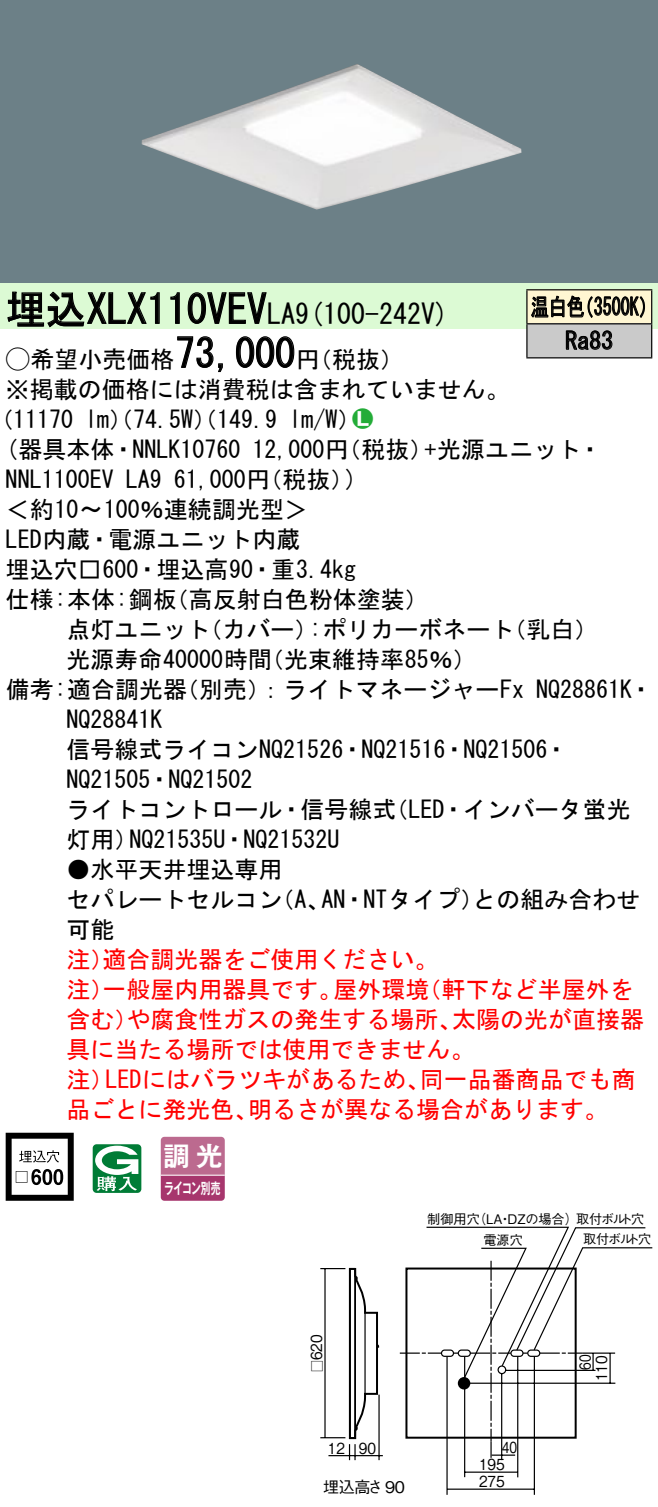
<style>
.page{position:relative;width:658px;height:1507px;background:#fff}
.page>*{position:absolute;margin:0;border:0;box-sizing:border-box;transform-origin:0 0}
.t1{font:40px "MS Gothic";color:#000}
.t2{font:28px "MS Gothic";color:#000}
.t3{font:26.4px "Gothic MB101 Pro De Bold 90 pv RKSJ H";color:#fff}
.t4{font:24px/30px "MS Gothic";color:#000}
.t5{font:24px "MS Gothic";color:#f00}
.t6{font:24px/34px "MS Gothic";color:#000;scale:.75 1}
.t7{font:24px "Ford Classification 1";color:#23ac38}
.t8{font:16px "Gothic BBB Pro Medium 90 pv RKSJ H";letter-spacing:-.02em;color:#000}
.t9{font:15.2px "Gothic BBB Pro Medium 90 pv RKSJ H";color:#000;scale:.9 1}
.t10{font:15.2px "Gothic MB101 Pro De Bold 90 pv RKSJ H";letter-spacing:-.05em;color:#fff;scale:.65 1}
.t11{font:15.2px "Gothic BBB Pro Medium 90 pv RKSJ H";color:#000;scale:.8 1}
.t12{font:13.2px "Gothic BBB Pro Medium 90 pv RKSJ H";letter-spacing:-.02em;color:#000}
.t13{font:13.2px "Gothic BBB Pro Medium 90 pv RKSJ H";letter-spacing:-.02em;color:#000;scale:.9 1}
.s1{font-size:28px}
.s2{font-family:"Ford Classification 1"}
.s3{color:#fff}
</style>
<div class="page">
<div style="left:0;top:0;width:658px;height:283px;background:#6c8087"></div>
<img style="left:142px;top:64px;width:379px;height:146px">
<div style="left:0;top:283px;width:658px;height:46px;background:#dcfad4"></div>
<svg style="left:7px;top:291px;width:153px;height:37px"></svg>
<svg style="left:170px;top:292px;width:10px;height:32px"></svg>
<svg style="left:187px;top:292px;width:80px;height:32px"></svg>
<svg style="left:177px;top:336px;width:46px;height:37px"></svg>
<svg style="left:236px;top:336px;width:59px;height:32px"></svg>
<svg style="left:6px;top:1132px;width:68px;height:69px"></svg>
<svg style="left:42px;top:1169px;width:10px;height:16px"></svg>
<svg style="left:53px;top:1169px;width:10px;height:16px"></svg>
<svg style="left:93px;top:1144px;width:48px;height:49px"></svg>
<svg style="left:160px;top:1136px;width:65px;height:65px"></svg>
<hr style="left:161px;top:1174px;width:64px;height:2px;background:#fff">
<div style="left:527px;top:290px;width:124px;height:34px;background:#fff6d2"></div>
<div style="left:527px;top:324px;width:124px;height:34px;background:#cacaca"></div>
<hr style="left:526px;top:289px;width:126px;height:1px;background:#000">
<hr style="left:526px;top:290px;width:1px;height:33px;background:#000">
<hr style="left:651px;top:290px;width:1px;height:33px;background:#000">
<hr style="left:526px;top:323px;width:126px;height:1px;background:#000">
<hr style="left:526px;top:324px;width:1px;height:33px;background:#000">
<hr style="left:651px;top:324px;width:1px;height:33px;background:#000">
<hr style="left:526px;top:357px;width:126px;height:1px;background:#000">
<svg style="left:531px;top:295px;width:114px;height:23px"></svg>
<svg style="left:565px;top:330px;width:47px;height:20px"></svg>
<hr style="left:328px;top:1455px;width:55px;height:1px;background:#000">
<hr style="left:446px;top:1356px;width:1px;height:138px;background:#000">
<hr style="left:464px;top:1356px;width:1px;height:121px;background:#000">
<hr style="left:501px;top:1373px;width:1px;height:87px;background:#000">
<hr style="left:533px;top:1356px;width:2px;height:138px;background:#000">
<hr style="left:517px;top:1356px;width:1px;height:121px;background:#000">
<hr style="left:464px;top:1471px;width:53px;height:2px;background:#000">
<hr style="left:447px;top:1488px;width:87px;height:2px;background:#000">
<svg style="left:400px;top:1226px;width:252px;height:231px"></svg>
<div style="left:405px;top:1267px;width:171px;height:171px;border:2px solid #000"></div>
<svg style="left:320px;top:1267px;width:60px;height:193px"></svg>
<div style="left:458px;top:1377px;width:12px;height:12px;background:#000;border-radius:50%"></div>
<div style="left:457px;top:1349px;width:14px;height:8px;border:1px solid #000;border-radius:3px"></div>
<div style="left:441px;top:1349px;width:13px;height:8px;border:1px solid #000;border-radius:3px"></div>
<div style="left:510px;top:1349px;width:13px;height:8px;border:1px solid #000;border-radius:3px"></div>
<div style="left:527px;top:1349px;width:13px;height:8px;border:1px solid #000;border-radius:3px"></div>
<h1 class="t1" style="left:6px;top:289px;width:291px">埋込XLX110VEV<span class="s1">LA</span></h1>
<p class="t2" style="left:295px;top:299px;width:155px">(9 100-242 (V</p>
<h1 class="t1" style="left:175px;top:333px;width:121px">73,000</h1>
<p class="t4" style="left:6px;top:344px;width:505px"><span class="s2">A</span>希望小売価格<br>※掲載の価格には消費税は含まれていません。</p>
<p class="t7" style="left:352px;top:406px;width:22px">2<span class="s3">7</span></p>
<p class="t4" style="left:296px;top:344px;width:109px">（円税抜(</p>
<p class="t4" style="left:289px;top:404px;width:73px">l m (W/</p>
<p class="t4" style="left:-11px;top:404px;width:85px">（11170</p>
<p class="t4" style="left:85px;top:404px;width:193px">lm）（74.5 ）（W 149.9</p>
<p class="t6" style="left:565px;top:290px;width:65px;text-indent:-34px">温白色<br>Ra83</p>
<p class="t6" style="left:575px;top:290px;width:109px">（3500 (K</p>
<p class="t4" style="left:6px;top:434px;width:236px">(器具本体・NNLK10760</p>
<p class="t4" style="left:252px;top:434px;width:182px">12,000 （円税抜）</p>
<p class="t4" style="left:424px;top:434px;width:179px">+光源ユニット・</p>
<p class="t4" style="left:174px;top:464px;width:182px">61,000 （円税抜(</p>
<p class="t4" style="left:345px;top:464px;width:13px">(</p>
<p class="t4" style="left:6px;top:464px;width:109px">NNL1100EV</p>
<p class="t4" style="left:6px;top:494px;width:304px">＜約10〜100％連続調光型&lt;</p>
<p class="t4" style="left:6px;top:524px;width:296px">LED内蔵・電源ユニット内蔵</p>
<p class="t4" style="left:6px;top:554px;width:352px">埋込穴□600・埋込高90・重3.4kg</p>
<p class="t4" style="left:165px;top:584px;width:266px">（高反射白色粉体塗装(</p>
<p class="t4" style="left:126px;top:464px;width:37px">LA9</p>
<p class="t4" style="left:6px;top:584px;width:172px">仕様:本体:鋼板</p>
<p class="t4" style="left:198px;top:614px;width:121px">（カバー）</p>
<p class="t4" style="left:66px;top:614px;width:145px">点灯ユニット</p>
<p class="t4" style="left:309px;top:614px;width:206px">:ポリカーボネート</p>
<p class="t4" style="left:502px;top:614px;width:97px">（乳白(</p>
<p class="t4" style="left:66px;top:644px;width:207px">光源寿命40000時間</p>
<p class="t4" style="left:260px;top:644px;width:218px">（光束維持率85％(</p>
<p class="t4" style="left:175px;top:674px;width:350px">（別売：）ライトマネージャーFx</p>
<p class="t4" style="left:6px;top:674px;width:183px">備考:適合調光器</p>
<p class="t4" style="left:66px;top:704px;width:97px">NQ28841K</p>
<p class="t4" style="left:66px;top:734px;width:503px">信号線式ライコンNQ21526・NQ21516・NQ21506・</p>
<p class="t4" style="left:66px;top:764px;width:187px">NQ21505・NQ21502</p>
<p class="t4" style="left:384px;top:794px;width:247px">（LED・インバータ蛍光</p>
<p class="t4" style="left:536px;top:674px;width:118px">NQ28861 ・K</p>
<p class="t4" style="left:66px;top:794px;width:331px;text-align:center">ライトコントロール・信号線式<br>NQ21535 ・U NQ21532U</p>
<p class="t4" style="left:66px;top:824px;width:73px">灯用）</p>
<p class="t4" style="left:66px;top:854px;width:217px">●水平天井埋込専用</p>
<p class="t4" style="left:321px;top:884px;width:164px">AN・NTタイプ）</p>
<p class="t4" style="left:66px;top:884px;width:217px">セパレートセルコン可能</p>
<p class="t5" style="left:102px;top:947px;width:337px">適合調光器をご使用ください。</p>
<p class="t4" style="left:270px;top:884px;width:61px">（、A</p>
<p class="t5" style="left:66px;top:947px;width:49px">注）</p>
<p class="t4" style="left:472px;top:884px;width:169px">との組み合わせ</p>
<p class="t5" style="left:102px;top:977px;width:241px">一般屋内用器具です。</p>
<p class="t5" style="left:333px;top:977px;width:97px">屋外環境</p>
<p class="t5" style="left:417px;top:977px;width:217px">（軒下など半屋外を</p>
<p class="t5" style="left:66px;top:977px;width:49px">注）</p>
<p class="t5" style="left:126px;top:1007px;width:337px">や腐食性ガスの発生する場所、</p>
<p class="t5" style="left:452px;top:1007px;width:194px">太陽の光が直接器</p>
<p class="t5" style="left:66px;top:1007px;width:73px">含む）</p>
<p class="t5" style="left:66px;top:1037px;width:409px">具に当たる場所では使用できません。</p>
<p class="t5" style="left:420px;top:1067px;width:217px">同一品番商品でも商</p>
<p class="t5" style="left:105px;top:1067px;width:326px">LEDにはバラツキがあるため、</p>
<p class="t5" style="left:66px;top:1067px;width:49px">注）</p>
<p class="t5" style="left:66px;top:1097px;width:193px">品ごとに発光色、</p>
<p class="t5" style="left:248px;top:1097px;width:362px">明るさが異なる場合があります。</p>
<p class="t3" style="left:164px;top:1134px;width:60px">調光</p>
<p class="t10" style="left:164px;top:1175px;width:88px">ライコン別売</p>
<p class="t12" style="left:473px;top:1208px;width:173px">（LA DZの場合(取付ボルト穴</p>
<p class="t12" style="left:427px;top:1208px;width:54px">制御用穴</p>
<p class="t12" style="left:498px;top:1208px;width:15px">・</p>
<p class="t12" style="left:483px;top:1229px;width:41px">電源穴</p>
<p class="t12" style="left:583px;top:1228px;width:70px">取付ボルト穴</p>
<p class="t9" style="left:304px;top:1360px;width:30px;rotate:-90deg">620</p>
<p class="t13" style="left:306px;top:1372px;width:15px;rotate:-90deg">□</p>
<p class="t11" style="left:573px;top:1369px;width:21px;rotate:-90deg">60</p>
<p class="t9" style="left:589px;top:1381px;width:30px;rotate:-90deg">110</p>
<p class="t9" style="left:328px;top:1435px;width:21px">12</p>
<p class="t9" style="left:359px;top:1435px;width:21px">90</p>
<p class="t11" style="left:502px;top:1434px;width:21px">40</p>
<p class="t9" style="left:479px;top:1452px;width:30px">195</p>
<p class="t8" style="left:323px;top:1474px;width:83px">埋込高さ 90</p>
<p class="t9" style="left:479px;top:1468px;width:30px">275</p>
</div>
